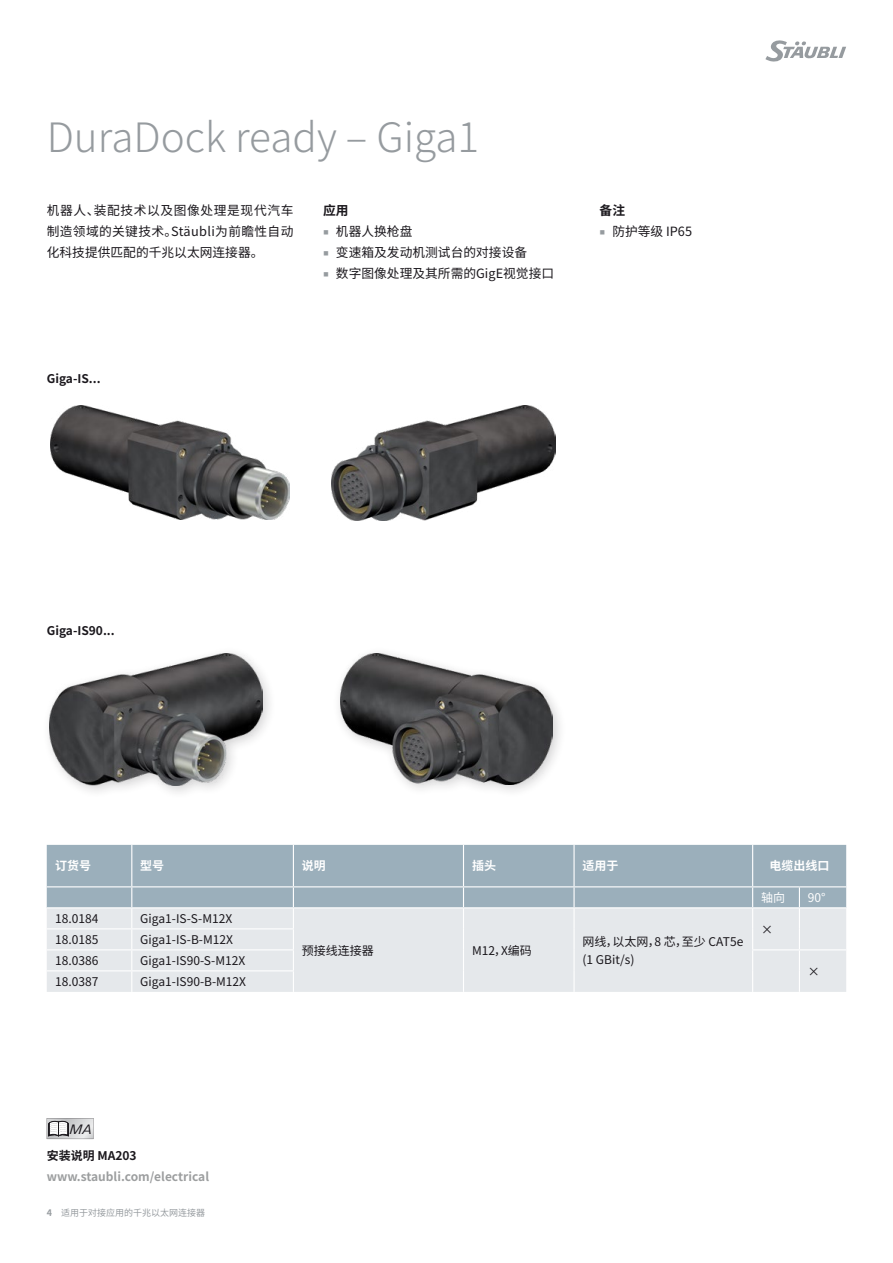
<style>
.page{position:relative;width:893px;height:1263px;background:#fff}
.page>*{position:absolute;margin:0;border:0;box-sizing:border-box;transform-origin:0 0}
.Headline_Inside_CN{font:300 40.5px "Noto Sans CJ Ksc";color:#969b9f}
.t1{font:italic 13.2px "Linotype Univers 431";color:#1a171c}
.RunningText_Inside_C{font:12.75px/21px "Noto Sans CJ Ksc";color:#1a171c;text-align:justify}
.RunningText_Inside_C-2{font:700 12.75px "Noto Sans CJ Ksc";color:#1a171c}
.Table_Body_CN{font:12px/18px "Noto Sans CJ Ksc";color:#1a171c}
.Order-No_CN{font:12px "Noto Sans CJ Ksc";color:#1a171c}
.Assembly_instruction{font:700 12px "Noto Sans CJ Ksc";color:#9c9e9f}
.Caption_Inside_CN{font:700 12px "Noto Sans CJ Ksc";color:#1a171c}
.Table_Header_blue_CN{font:700 12px "Noto Sans CJ Ksc";color:#fff}
.Assembly_instruction-2{font:700 12px "Noto Sans CJ Ksc";color:#1a171c}
.Table_Header_blue_CN-2{font:12px "Noto Sans CJ Ksc";color:#fff}
.t2{font:9px "Noto Sans CJ Ksc";color:#969b9f}
.s1{font-family:"Arial Unicode MS";font-size:9.9px;color:#969b9f}
.s2{font-weight:700}
</style>
<div class="page">
<svg style="left:765px;top:40px;width:81px;height:22px"></svg>
<img style="left:51px;top:406px;width:238px;height:114px">
<img style="left:331px;top:405px;width:224px;height:116px">
<div style="left:41px;top:646px;width:236px;height:153px;background:#1a171c;opacity:.2"></div>
<img style="left:49px;top:654px;width:213px;height:132px">
<div style="left:332px;top:645px;width:235px;height:153px;background:#1a171c;opacity:.2"></div>
<img style="left:340px;top:653px;width:213px;height:131px">
<svg style="left:47px;top:1118px;width:47px;height:21px"></svg>
<div style="left:47px;top:845px;width:799px;height:62px;background:#9bafbb"></div>
<div style="left:47px;top:908px;width:799px;height:84px;background:#e5e8eb"></div>
<hr style="left:47px;top:928px;width:85px;height:1px;background:#fff">
<hr style="left:131px;top:845px;width:1px;height:41px;background:#fff">
<hr style="left:293px;top:845px;width:1px;height:41px;background:#fff">
<hr style="left:463px;top:845px;width:1px;height:41px;background:#fff">
<hr style="left:132px;top:928px;width:162px;height:1px;background:#fff">
<hr style="left:47px;top:886px;width:85px;height:1px;background:#fff">
<hr style="left:132px;top:886px;width:161px;height:1px;background:#fff">
<hr style="left:293px;top:886px;width:170px;height:1px;background:#fff">
<hr style="left:463px;top:886px;width:111px;height:1px;background:#fff">
<hr style="left:47px;top:949px;width:85px;height:1px;background:#fff">
<hr style="left:132px;top:949px;width:162px;height:1px;background:#fff">
<hr style="left:47px;top:970px;width:85px;height:1px;background:#fff">
<hr style="left:132px;top:970px;width:162px;height:1px;background:#fff">
<svg style="left:131px;top:887px;width:1px;height:105px"></svg>
<hr style="left:752px;top:949px;width:47px;height:1px;background:#fff">
<hr style="left:799px;top:949px;width:47px;height:1px;background:#fff">
<svg style="left:799px;top:887px;width:1px;height:105px"></svg>
<hr style="left:753px;top:886px;width:46px;height:1px;background:#fff">
<hr style="left:799px;top:886px;width:47px;height:1px;background:#fff">
<hr style="left:573px;top:908px;width:2px;height:21px;background:#fff">
<hr style="left:573px;top:929px;width:2px;height:21px;background:#fff">
<hr style="left:573px;top:950px;width:2px;height:21px;background:#fff">
<hr style="left:573px;top:971px;width:2px;height:21px;background:#fff">
<svg style="left:293px;top:887px;width:1px;height:105px"></svg>
<svg style="left:463px;top:887px;width:1px;height:105px"></svg>
<hr style="left:573px;top:845px;width:2px;height:41px;background:#fff">
<hr style="left:752px;top:845px;width:1px;height:41px;background:#fff">
<hr style="left:574px;top:886px;width:179px;height:1px;background:#fff">
<hr style="left:573px;top:887px;width:2px;height:20px;background:#fff">
<svg style="left:752px;top:887px;width:1px;height:105px"></svg>
<hr style="left:47px;top:907px;width:85px;height:1px;background:#fff">
<hr style="left:293px;top:907px;width:170px;height:1px;background:#fff">
<hr style="left:463px;top:907px;width:111px;height:1px;background:#fff">
<hr style="left:574px;top:907px;width:179px;height:1px;background:#fff">
<hr style="left:799px;top:907px;width:47px;height:1px;background:#fff">
<p class="Headline_Inside_CN" style="left:47px;top:114px;width:434px">DuraDock ready – Giga1</p>
<p class="RunningText_Inside_C" style="left:47px;top:200px;width:248px">机器人、装配技术以及图像处理是现代汽车制造领域的关键技术。Stäubli为前瞻性自动化科技提供匹配的千兆以太网连接器。</p>
<p class="RunningText_Inside_C-2" style="left:323px;top:203px;width:27px">应用</p>
<p class="RunningText_Inside_C" style="left:323px;top:221px;width:91px"><span class="s1">■</span> 机器人换枪盘</p>
<p class="RunningText_Inside_C" style="left:323px;top:242px;width:206px"><span class="s1">■</span> 变速箱及发动机测试台的对接设备</p>
<p class="RunningText_Inside_C" style="left:323px;top:263px;width:232px"><span class="s1">■</span> 数字图像处理及其所需的GigE视觉接口</p>
<p class="Caption_Inside_CN" style="left:47px;top:372px;width:55px">Giga-IS...</p>
<p class="RunningText_Inside_C-2" style="left:600px;top:203px;width:27px">备注</p>
<p class="RunningText_Inside_C" style="left:600px;top:221px;width:94px"><span class="s1">■</span> 防护等级 IP65</p>
<p class="Caption_Inside_CN" style="left:47px;top:624px;width:69px">Giga-IS90...</p>
<p class="Table_Header_blue_CN" style="left:55px;top:859px;width:37px">订货号</p>
<p class="Table_Header_blue_CN" style="left:140px;top:859px;width:25px">型号</p>
<p class="Table_Header_blue_CN" style="left:302px;top:859px;width:25px">说明</p>
<p class="Table_Header_blue_CN" style="left:472px;top:859px;width:25px">插头</p>
<p class="Table_Header_blue_CN" style="left:583px;top:859px;width:37px">适用于</p>
<p class="Table_Header_blue_CN" style="left:769px;top:859px;width:61px">电缆出线口</p>
<p class="Table_Header_blue_CN-2" style="left:761px;top:891px;width:25px">轴向</p>
<p class="Table_Header_blue_CN-2" style="left:808px;top:891px;width:19px">90°</p>
<p class="Order-No_CN" style="left:55px;top:912px;width:45px">18.0184</p>
<p class="Table_Body_CN" style="left:140px;top:910px;width:93px">Giga1-IS-S-M12X</p>
<p class="Table_Body_CN" style="left:302px;top:942px;width:73px">预接线连接器</p>
<p class="Table_Body_CN" style="left:472px;top:942px;width:61px">M12，X编码</p>
<p class="Table_Body_CN" style="left:583px;top:933px;width:162px">网线，以太网，8 芯，至少 CAT5e (1 GBit/s)</p>
<p class="Table_Body_CN" style="left:761px;top:920px;width:13px">×</p>
<p class="Order-No_CN" style="left:55px;top:933px;width:45px">18.0185</p>
<p class="Table_Body_CN" style="left:140px;top:931px;width:94px">Giga1-IS-B-M12X</p>
<p class="Order-No_CN" style="left:55px;top:954px;width:45px">18.0386</p>
<p class="Table_Body_CN" style="left:140px;top:952px;width:107px">Giga1-IS90-S-M12X</p>
<p class="Table_Body_CN" style="left:808px;top:963px;width:13px">×</p>
<p class="Order-No_CN" style="left:55px;top:975px;width:45px">18.0387</p>
<p class="Table_Body_CN" style="left:140px;top:973px;width:107px">Giga1-IS90-B-M12X</p>
<p class="t1" style="left:70px;top:1122px;width:24px">MA</p>
<p class="Assembly_instruction-2" style="left:47px;top:1149px;width:91px">安装说明 MA203</p>
<p class="Assembly_instruction" style="left:47px;top:1170px;width:164px">www.staubli.com/electrical</p>
<p class="t2" style="left:47px;top:1208px;width:160px"><span class="s2">4</span> 适用于对接应用的千兆以太网连接器</p>
</div>
